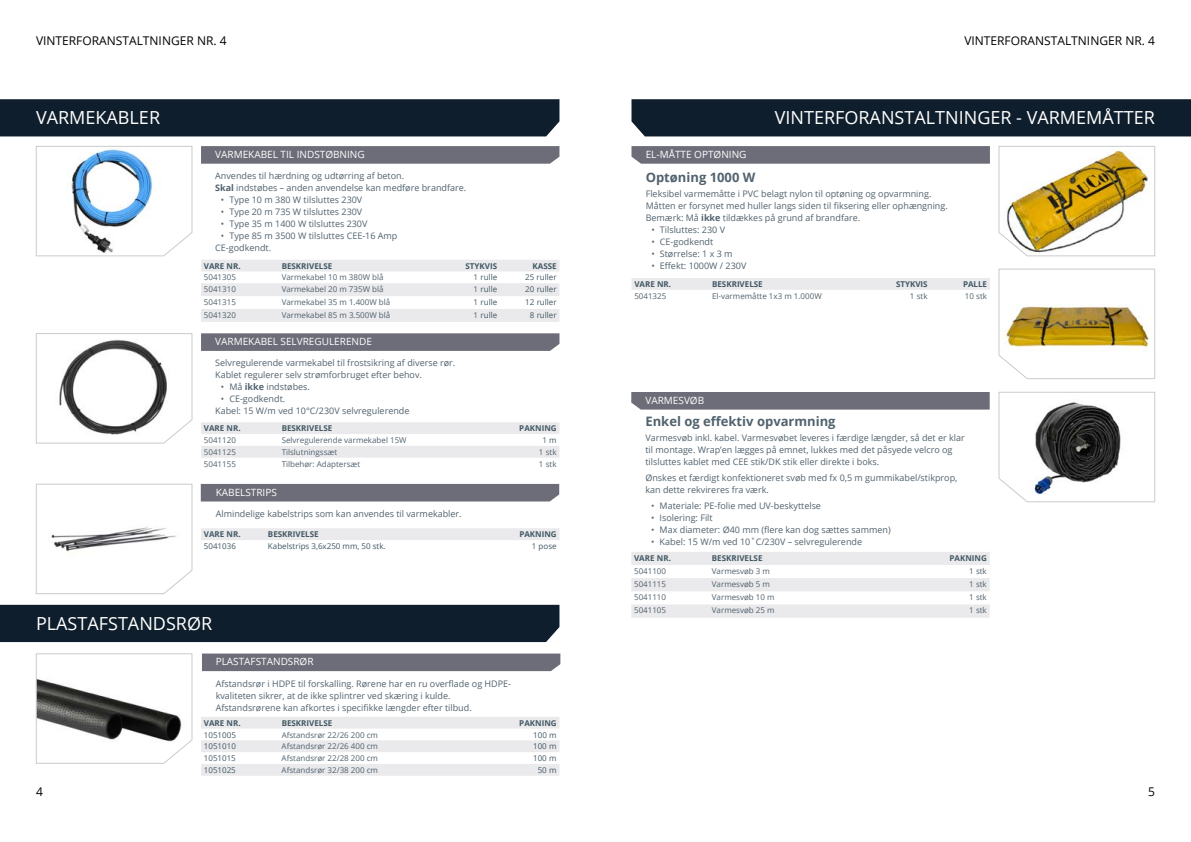
<style>
.page{position:relative;width:1191px;height:842px;background:#fff}
.page>*{position:absolute;margin:0;border:0;box-sizing:border-box;transform-origin:0 0}
.t1{font:18px "Open Sans";color:#fff}
.t2{font:700 13px "Open Sans";color:#51626e}
.t3{font:12px "Open Sans";color:#000}
.t4{font:10px "Open Sans";color:#fff}
.t5{font:9px/12px "Open Sans";color:#51626e}
.t6{font:8px "Open Sans";color:#51626e}
.t7{font:700 8px "Open Sans";color:#415864}
.t8{font:8px "Open Sans";color:#415864}
.s1{font-weight:700}
.s2{color:#51626e}
.s3{color:#415864}
</style>
<div class="page">
<div style="left:631px;top:99px;width:560px;height:37px;background:#0f1e2c"></div>
<div style="left:0;top:99px;width:559px;height:37px;background:#0f1e2c"></div>
<svg style="left:201px;top:146px;width:358px;height:18px;background:#6f707b"></svg>
<svg style="left:201px;top:260px;width:358px;height:62px"></svg>
<svg style="left:36px;top:146px;width:156px;height:110px"></svg>
<svg style="left:201px;top:333px;width:358px;height:18px;background:#70717b"></svg>
<svg style="left:201px;top:422px;width:358px;height:36px"></svg>
<svg style="left:36px;top:333px;width:156px;height:111px"></svg>
<svg style="left:631px;top:146px;width:359px;height:18px;background:#70717b"></svg>
<div style="left:631px;top:278px;width:359px;height:12px;background:#eae9eb"></div>
<img style="left:998px;top:146px;width:157px;height:110px">
<div style="left:0;top:605px;width:559px;height:37px;background:#0f1e2c"></div>
<svg style="left:201px;top:717px;width:358px;height:59px"></svg>
<div style="left:202px;top:653px;width:358px;height:18px;background:#6c6d78"></div>
<svg style="left:36px;top:653px;width:156px;height:111px"></svg>
<svg style="left:631px;top:552px;width:358px;height:66px"></svg>
<div style="left:631px;top:392px;width:358px;height:18px;background:#6c6d78"></div>
<svg style="left:998px;top:392px;width:157px;height:110px"></svg>
<svg style="left:36px;top:484px;width:156px;height:110px"></svg>
<div style="left:201px;top:528px;width:358px;height:12px;background:#eae9eb"></div>
<div style="left:201px;top:484px;width:358px;height:17px;background:#6c6d78"></div>
<svg style="left:998px;top:269px;width:157px;height:110px"></svg>
<h3 class="t3" style="left:36px;top:33px;width:192px">VINTERFORANSTALTNINGER NR. 4</h3>
<h3 class="t3" style="left:964px;top:33px;width:192px">VINTERFORANSTALTNINGER NR. 4</h3>
<h1 class="t1" style="left:36px;top:105px;width:126px">VARMEKABLER</h1>
<p class="t4" style="left:215px;top:148px;width:151px">VARMEKABEL TIL INDSTØBNING</p>
<p class="t5" style="left:215px;top:169px;width:252px">Anvendes til hærdning og udtørring af beton.<br><span class="s1">Skal</span> indstøbes – anden anvendelse kan medføre brandfare.</p>
<p class="t5" style="left:221px;top:193px;width:143px">• Type 10 m 380 W tilsluttes 230V</p>
<p class="t5" style="left:221px;top:205px;width:143px">• Type 20 m 735 W tilsluttes 230V</p>
<p class="t5" style="left:221px;top:217px;width:148px">• Type 35 m 1400 W tilsluttes 230V</p>
<p class="t5" style="left:215px;top:229px;width:184px;text-indent:6px">• Type 85 m 3500 W tilsluttes CEE-16 Amp<br>CE-godkendt.</p>
<p class="t7" style="left:204px;top:260px;width:38px">VARE NR.</p>
<p class="t7" style="left:282px;top:260px;width:52px">BESKRIVELSE</p>
<p class="t7" style="left:465px;top:260px;width:33px">STYKVIS</p>
<p class="t7" style="left:532px;top:260px;width:26px">KASSE</p>
<p class="t6" style="left:204px;top:272px;width:34px">5041305</p>
<p class="t6" style="left:282px;top:272px;width:103px">Varmekabel 10 m 380W blå</p>
<p class="t8" style="left:473px;top:272px;width:25px"><span class="s2">1</span> rulle</p>
<p class="t8" style="left:525px;top:272px;width:33px">25 ruller</p>
<p class="t6" style="left:204px;top:284px;width:34px">5041310</p>
<p class="t6" style="left:282px;top:284px;width:103px">Varmekabel 20 m 735W blå</p>
<p class="t8" style="left:473px;top:284px;width:25px"><span class="s2">1</span> rulle</p>
<p class="t8" style="left:525px;top:284px;width:33px">20 ruller</p>
<p class="t6" style="left:204px;top:297px;width:34px">5041315</p>
<p class="t6" style="left:282px;top:297px;width:110px">Varmekabel 35 m 1.400W blå</p>
<p class="t8" style="left:473px;top:297px;width:25px"><span class="s2">1</span> rulle</p>
<p class="t8" style="left:525px;top:297px;width:33px">12 ruller</p>
<p class="t6" style="left:204px;top:310px;width:34px">5041320</p>
<p class="t6" style="left:282px;top:310px;width:110px">Varmekabel 85 m 3.500W blå</p>
<p class="t8" style="left:473px;top:310px;width:25px"><span class="s2">1</span> rulle</p>
<p class="t8" style="left:530px;top:310px;width:28px">8 ruller</p>
<p class="t4" style="left:215px;top:335px;width:158px">VARMEKABEL SELVREGULERENDE</p>
<p class="t5" style="left:215px;top:356px;width:241px">Selvregulerende varmekabel til frostsikring af diverse rør.<br>Kablet regulerer selv strømforbruget efter behov.</p>
<p class="t5" style="left:221px;top:380px;width:91px">• Må <span class="s1">ikke</span> indstøbes.</p>
<p class="t5" style="left:215px;top:392px;width:196px;text-indent:6px">• CE-godkendt.<br>Kabel: 15 W/m ved 10°C/230V selvregulerende</p>
<p class="t7" style="left:204px;top:423px;width:38px">VARE NR.</p>
<p class="t7" style="left:282px;top:423px;width:52px">BESKRIVELSE</p>
<p class="t7" style="left:519px;top:423px;width:39px">PAKNING</p>
<p class="t6" style="left:204px;top:435px;width:34px">5041120</p>
<p class="t6" style="left:282px;top:435px;width:126px">Selvregulerende varmekabel 15W</p>
<p class="t6" style="left:542px;top:435px;width:16px">1 <span class="s3">m</span></p>
<p class="t6" style="left:204px;top:446px;width:34px">5041125</p>
<p class="t6" style="left:282px;top:446px;width:57px">Tilslutningssæt</p>
<p class="t6" style="left:539px;top:446px;width:19px">1 stk</p>
<p class="t6" style="left:204px;top:458px;width:34px">5041155</p>
<p class="t6" style="left:282px;top:458px;width:80px">Tilbehør: Adaptersæt</p>
<p class="t6" style="left:539px;top:458px;width:19px">1 stk</p>
<p class="t4" style="left:216px;top:485px;width:63px">KABELSTRIPS</p>
<p class="t5" style="left:216px;top:507px;width:247px">Almindelige kabelstrips som kan anvendes til varmekabler.</p>
<p class="t7" style="left:204px;top:529px;width:38px">VARE NR.</p>
<p class="t7" style="left:268px;top:529px;width:52px">BESKRIVELSE</p>
<p class="t7" style="left:519px;top:529px;width:39px">PAKNING</p>
<p class="t8" style="left:204px;top:541px;width:34px">5041036</p>
<p class="t8" style="left:268px;top:541px;width:119px">Kabelstrips 3,6x250 mm, 50 stk.</p>
<p class="t8" style="left:532px;top:541px;width:26px">1 pose</p>
<h1 class="t1" style="left:36px;top:611px;width:178px">PLASTAFSTANDSRØR</h1>
<p class="t4" style="left:216px;top:655px;width:99px">PLASTAFSTANDSRØR</p>
<p class="t5" style="left:216px;top:677px;width:297px">Afstandsrør i HDPE til forskalling. Rørene har en ru overflade og HDPE&shy;kvaliteten sikrer, at de ikke splintrer ved skæring i kulde.<br>Afstandsrørene kan afkortes i specifikke længder efter tilbud.</p>
<p class="t7" style="left:204px;top:717px;width:38px">VARE NR.</p>
<p class="t7" style="left:282px;top:717px;width:52px">BESKRIVELSE</p>
<p class="t7" style="left:519px;top:717px;width:39px">PAKNING</p>
<p class="t8" style="left:204px;top:729px;width:34px">1051005</p>
<p class="t6" style="left:282px;top:729px;width:98px">Afstandsrør 22/26 200 cm</p>
<p class="t8" style="left:533px;top:729px;width:25px">100 m</p>
<p class="t8" style="left:204px;top:741px;width:34px">1051010</p>
<p class="t6" style="left:282px;top:741px;width:98px">Afstandsrør 22/26 400 cm</p>
<p class="t8" style="left:533px;top:741px;width:25px">100 m</p>
<p class="t8" style="left:204px;top:753px;width:34px">1051015</p>
<p class="t6" style="left:282px;top:753px;width:98px">Afstandsrør 22/28 200 cm</p>
<p class="t8" style="left:533px;top:753px;width:25px">100 m</p>
<p class="t8" style="left:204px;top:764px;width:34px">1051025</p>
<p class="t6" style="left:282px;top:764px;width:98px">Afstandsrør 32/38 200 cm</p>
<p class="t8" style="left:538px;top:764px;width:20px">50 m</p>
<h1 class="t1" style="left:774px;top:105px;width:382px">VINTERFORANSTALTNINGER - VARMEMÅTTER</h1>
<p class="t4" style="left:645px;top:148px;width:102px">EL-MÅTTE OPTØNING</p>
<h2 class="t2" style="left:645px;top:168px;width:111px">Optøning 1000 W</h2>
<p class="t5" style="left:645px;top:187px;width:304px">Fleksibel varmemåtte i PVC belagt nylon til optøning og opvarmning.<br>Måtten er forsynet med huller langs siden til fiksering eller ophængning.<br>Bemærk: Må <span class="s1">ikke</span> tildækkes på grund af brandfare.</p>
<p class="t5" style="left:651px;top:223px;width:75px">• Tilsluttes: 230 V</p>
<p class="t5" style="left:651px;top:235px;width:63px">• CE-godkendt</p>
<p class="t5" style="left:651px;top:247px;width:83px">• Størrelse: 1 x 3 m</p>
<p class="t5" style="left:651px;top:259px;width:97px">• Effekt: 1000W / 230V</p>
<p class="t7" style="left:634px;top:278px;width:38px">VARE NR.</p>
<p class="t7" style="left:712px;top:278px;width:52px">BESKRIVELSE</p>
<p class="t7" style="left:896px;top:278px;width:33px">STYKVIS</p>
<p class="t7" style="left:963px;top:278px;width:26px">PALLE</p>
<p class="t6" style="left:634px;top:290px;width:34px">5041325</p>
<p class="t6" style="left:712px;top:290px;width:111px">El-varmemåtte 1x3 m 1.000W</p>
<p class="t6" style="left:910px;top:290px;width:19px">1 stk</p>
<p class="t6" style="left:964px;top:290px;width:24px">10 stk</p>
<p class="t4" style="left:645px;top:393px;width:60px">VARMESVØB</p>
<h2 class="t2" style="left:645px;top:412px;width:192px">Enkel og effektiv opvarmning</h2>
<p class="t5" style="left:645px;top:432px;width:321px">Varmesvøb inkl. kabel. Varmesvøbet leveres i færdige længder, så det er klar til montage. Wrap’en lægges på emnet, lukkes med det påsyede velcro og tilsluttes kablet med CEE stik/DK stik eller direkte i boks.</p>
<p class="t5" style="left:645px;top:472px;width:313px">Ønskes et færdigt konfektioneret svøb med fx 0,5 m gummikabel/stikprop, kan dette rekvireres fra værk.</p>
<p class="t5" style="left:651px;top:500px;width:171px">• Materiale: PE-folie med UV-beskyttelse</p>
<p class="t5" style="left:651px;top:512px;width:63px">• Isolering: Filt</p>
<p class="t5" style="left:651px;top:524px;width:241px">• Max diameter: Ø40 mm (flere kan dog sættes sammen)</p>
<p class="t5" style="left:651px;top:536px;width:212px">• Kabel: 15 W/m ved 10˚C/230V – selvregulerende</p>
<p class="t7" style="left:634px;top:552px;width:38px">VARE NR.</p>
<p class="t7" style="left:712px;top:552px;width:52px">BESKRIVELSE</p>
<p class="t7" style="left:949px;top:552px;width:39px">PAKNING</p>
<p class="t6" style="left:634px;top:565px;width:34px">5041100</p>
<p class="t6" style="left:712px;top:565px;width:60px">Varmesvøb 3 m</p>
<p class="t6" style="left:969px;top:565px;width:19px">1 stk</p>
<p class="t6" style="left:634px;top:579px;width:34px">5041115</p>
<p class="t6" style="left:712px;top:579px;width:60px">Varmesvøb 5 m</p>
<p class="t6" style="left:969px;top:579px;width:19px">1 stk</p>
<p class="t6" style="left:634px;top:592px;width:34px">5041110</p>
<p class="t6" style="left:712px;top:592px;width:64px">Varmesvøb 10 m</p>
<p class="t6" style="left:969px;top:592px;width:19px">1 stk</p>
<p class="t6" style="left:634px;top:605px;width:34px">5041105</p>
<p class="t6" style="left:712px;top:605px;width:64px">Varmesvøb 25 m</p>
<p class="t6" style="left:969px;top:605px;width:19px">1 stk</p>
<h3 class="t3" style="left:36px;top:783px;width:8px">4</h3>
<h3 class="t3" style="left:1148px;top:783px;width:8px">5</h3>
</div>
